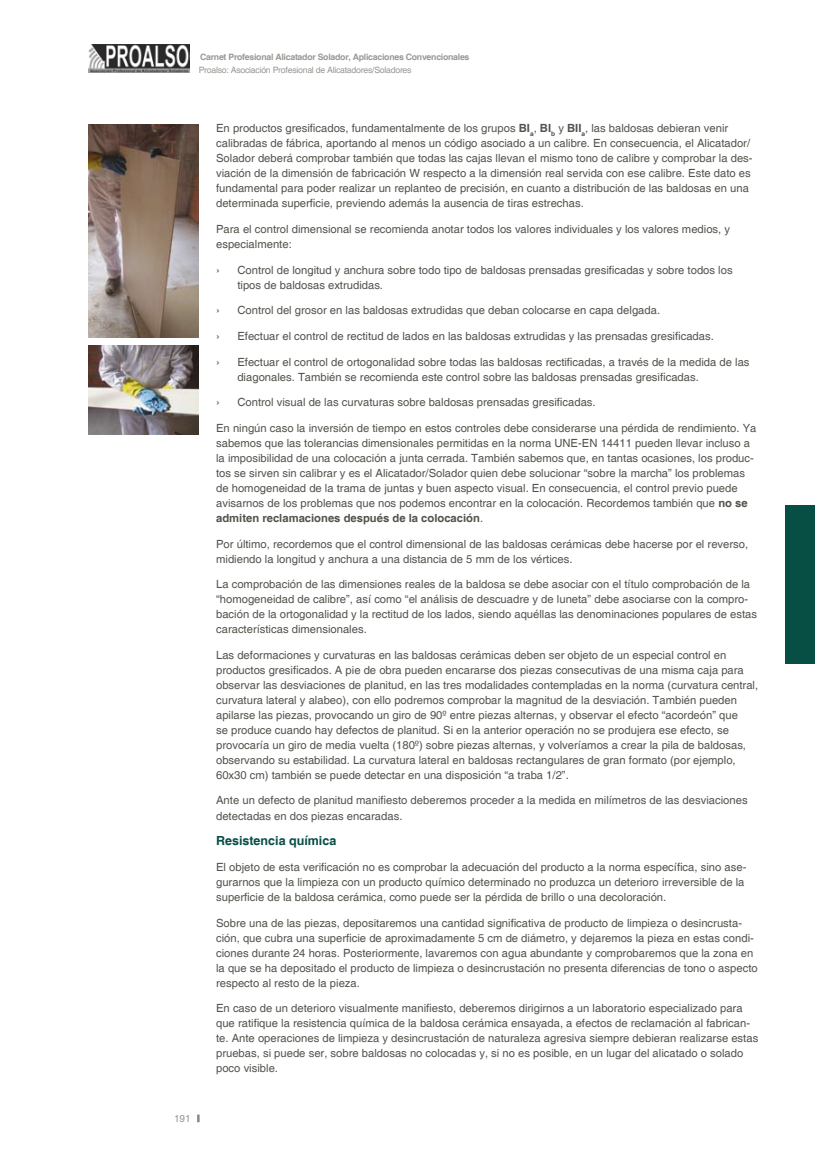
<style>
.page{position:relative;width:815px;height:1170px;background:#fff}
.page>*{position:absolute;margin:0;border:0;box-sizing:border-box;transform-origin:0 0}
.t1{font:700 12.5px "Helvetica";color:#074e44}
.t2{font:11.25px/15px "Helvetica";color:#53534d}
.t3{font:10px "Helvetica";color:#989894}
.t4{font:700 8.75px "Helvetica";letter-spacing:-.03em;color:#989894}
.t5{font:8.75px "Helvetica";letter-spacing:-.03em;color:#989894}
.s1{font-weight:700}
</style>
<div class="page">
<svg style="left:197px;top:1114px;width:3px;height:8px"></svg>
<img style="left:89px;top:45px;width:101px;height:28px">
<img style="left:89px;top:345px;width:109px;height:89px">
<img style="left:89px;top:124px;width:109px;height:213px">
<div style="left:785px;top:506px;width:30px;height:158px;background:#074e44"></div>
<p class="t4" style="left:200px;top:52px;width:271px">Carnet Profesional Alicatador Solador, Aplicaciones Convencionales</p>
<p class="t5" style="left:199px;top:65px;width:214px">Proalso: Asociación Profesional de Alicatadores/Soladores</p>
<p class="t3" style="left:174px;top:1112px;width:18px">191</p>
<p class="t2" style="left:216px;top:121px;width:538px">En productos gresificados, fundamentalmente de los grupos <span class="s1">BI</span><sub>a</sub>, <span class="s1">BI</span><sub>b</sub> y <span class="s1">BII</span><sub>a</sub>, las baldosas debieran venir calibradas de fábrica, aportando al menos un código asociado a un calibre. En consecuencia, el Alicatador/ Solador deberá comprobar también que todas las cajas llevan el mismo tono de calibre y comprobar la des&shy;viación de la dimensión de fabricación W respecto a la dimensión real servida con ese calibre. Este dato es fundamental para poder realizar un replanteo de precisión, en cuanto a distribución de las baldosas en una determinada superficie, previendo además la ausencia de tiras estrechas.</p>
<p class="t2" style="left:216px;top:222px;width:515px">Para el control dimensional se recomienda anotar todos los valores individuales y los valores medios, y especialmente:</p>
<p class="t2" style="left:216px;top:262px;width:5px">›</p>
<p class="t2" style="left:237px;top:262px;width:497px">Control de longitud y anchura sobre todo tipo de baldosas prensadas gresificadas y sobre todos los tipos de baldosas extrudidas.</p>
<p class="t2" style="left:216px;top:303px;width:5px">›</p>
<p class="t2" style="left:237px;top:303px;width:424px">Control del grosor en las baldosas extrudidas que deban colocarse en capa delgada.</p>
<p class="t2" style="left:216px;top:329px;width:5px">›</p>
<p class="t2" style="left:237px;top:329px;width:478px">Efectuar el control de rectitud de lados en las baldosas extrudidas y las prensadas gresificadas.</p>
<p class="t2" style="left:216px;top:354px;width:5px">›</p>
<p class="t2" style="left:237px;top:354px;width:514px">Efectuar el control de ortogonalidad sobre todas las baldosas rectificadas, a través de la medida de las diagonales. También se recomienda este control sobre las baldosas prensadas gresificadas.</p>
<p class="t2" style="left:216px;top:395px;width:5px">›</p>
<p class="t2" style="left:237px;top:395px;width:360px">Control visual de las curvaturas sobre baldosas prensadas gresificadas.</p>
<p class="t2" style="left:216px;top:421px;width:542px">En ningún caso la inversión de tiempo en estos controles debe considerarse una pérdida de rendimiento. Ya sabemos que las tolerancias dimensionales permitidas en la norma UNE-EN 14411 pueden llevar incluso a la imposibilidad de una colocación a junta cerrada. También sabemos que, en tantas ocasiones, los produc&shy;tos se sirven sin calibrar y es el Alicatador/Solador quien debe solucionar “sobre la marcha” los problemas de homogeneidad de la trama de juntas y buen aspecto visual. En consecuencia, el control previo puede avisarnos de los problemas que nos podemos encontrar en la colocación. Recordemos también que <span class="s1">no se admiten reclamaciones después de la colocación</span>.</p>
<p class="t2" style="left:216px;top:536px;width:534px">Por último, recordemos que el control dimensional de las baldosas cerámicas debe hacerse por el reverso, midiendo la longitud y anchura a una distancia de 5 mm de los vértices.</p>
<p class="t2" style="left:216px;top:577px;width:542px">La comprobación de las dimensiones reales de la baldosa se debe asociar con el título comprobación de la “homogeneidad de calibre”, así como “el análisis de descuadre y de luneta” debe asociarse con la compro&shy;bación de la ortogonalidad y la rectitud de los lados, siendo aquéllas las denominaciones populares de estas características dimensionales.</p>
<p class="t2" style="left:216px;top:647px;width:544px">Las deformaciones y curvaturas en las baldosas cerámicas deben ser objeto de un especial control en productos gresificados. A pie de obra pueden encararse dos piezas consecutivas de una misma caja para observar las desviaciones de planitud, en las tres modalidades contempladas en la norma (curvatura central, curvatura lateral y alabeo), con ello podremos comprobar la magnitud de la desviación. También pueden apilarse las piezas, provocando un giro de 90º entre piezas alternas, y observar el efecto “acordeón” que<br>se produce cuando hay defectos de planitud. Si en la anterior operación no se produjera ese efecto, se provocaría un giro de media vuelta (180º) sobre piezas alternas, y volveríamos a crear la pila de baldosas, observando su estabilidad. La curvatura lateral en baldosas rectangulares de gran formato (por ejemplo, 60x30 cm) también se puede detectar en una disposición “a traba 1/2”.</p>
<p class="t2" style="left:216px;top:793px;width:533px">Ante un defecto de planitud manifiesto deberemos proceder a la medida en milímetros de las desviaciones detectadas en dos piezas encaradas.</p>
<p class="t1" style="left:216px;top:833px;width:122px">Resistencia química</p>
<p class="t2" style="left:216px;top:859px;width:532px">El objeto de esta verificación no es comprobar la adecuación del producto a la norma específica, sino ase&shy;gurarnos que la limpieza con un producto químico determinado no produzca un deterioro irreversible de la superficie de la baldosa cerámica, como puede ser la pérdida de brillo o una decoloración.</p>
<p class="t2" style="left:216px;top:915px;width:543px">Sobre una de las piezas, depositaremos una cantidad significativa de producto de limpieza o desincrusta&shy;ción, que cubra una superficie de aproximadamente 5 cm de diámetro, y dejaremos la pieza en estas condi&shy;ciones durante 24 horas. Posteriormente, lavaremos con agua abundante y comprobaremos que la zona en la que se ha depositado el producto de limpieza o desincrustación no presenta diferencias de tono o aspecto respecto al resto de la pieza.</p>
<p class="t2" style="left:216px;top:1001px;width:544px">En caso de un deterioro visualmente manifiesto, deberemos dirigirnos a un laboratorio especializado para que ratifique la resistencia química de la baldosa cerámica ensayada, a efectos de reclamación al fabrican&shy;te. Ante operaciones de limpieza y desincrustación de naturaleza agresiva siempre debieran realizarse estas pruebas, si puede ser, sobre baldosas no colocadas y, si no es posible, en un lugar del alicatado o solado poco visible.</p>
</div>
